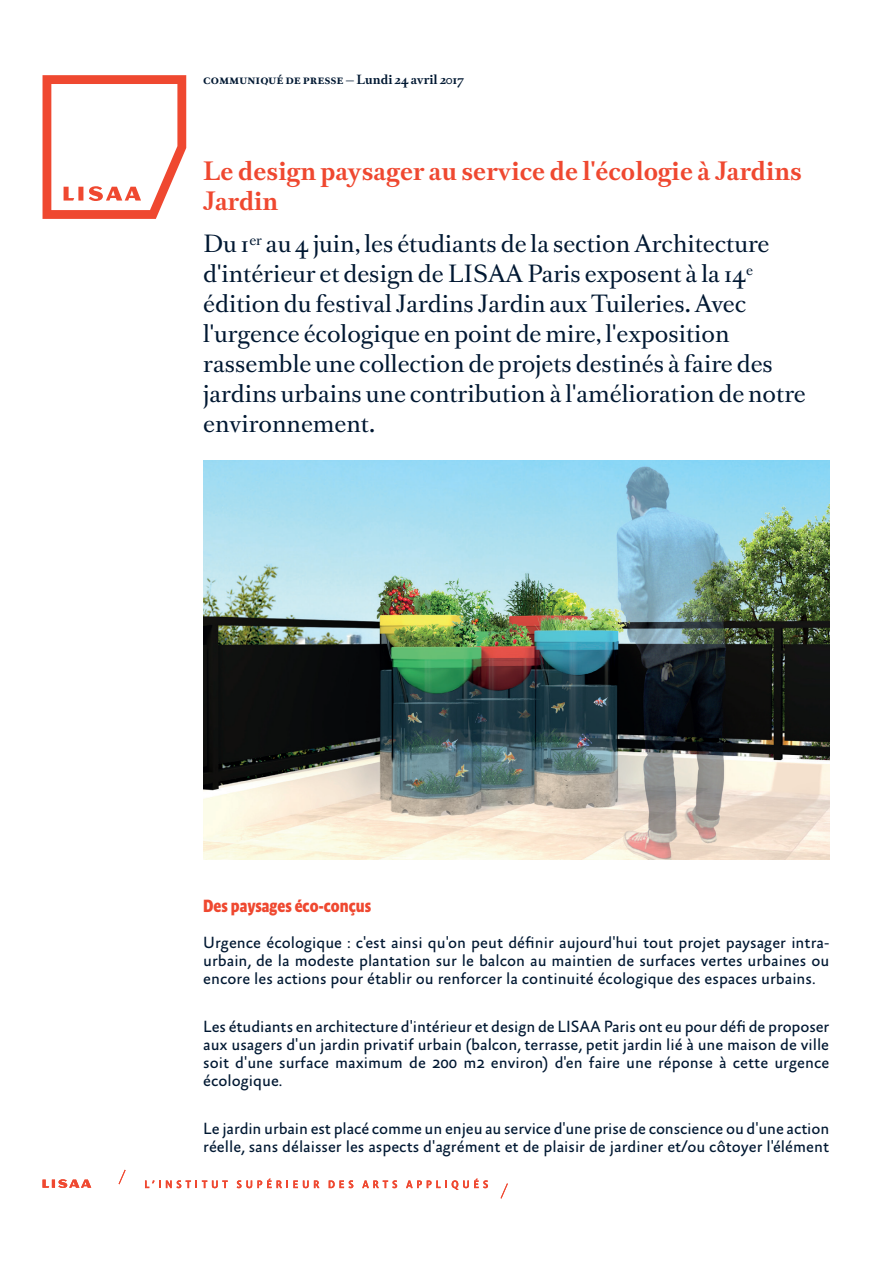
<style>
.page{position:relative;width:893px;height:1263px;background:#fff}
.page>*{position:absolute;margin:0;border:0;box-sizing:border-box;transform-origin:0 0}
.t1{font:700 24px/30px "Romain BP Text";color:#ef4830}
.t2{font:22.5px/30px "Romain BP Text";color:#001832}
.t3{font:700 18px "Absara Sans Headline Pro";color:#ef4830;scale:.92 1}
.t4{font:16.5px/18px "Absara Sans Pro";color:#001832;text-align:justify}
.t5{font:700 12px "Romain BP Text";color:#001832}
</style>
<div class="page">
<svg style="left:43px;top:75px;width:143px;height:144px"></svg>
<img style="left:203px;top:461px;width:626px;height:398px">
<svg style="left:43px;top:1179px;width:48px;height:9px"></svg>
<svg style="left:145px;top:1180px;width:83px;height:8px"></svg>
<svg style="left:237px;top:1179px;width:82px;height:9px"></svg>
<svg style="left:329px;top:1180px;width:24px;height:8px"></svg>
<svg style="left:362px;top:1180px;width:35px;height:8px"></svg>
<svg style="left:406px;top:1179px;width:82px;height:11px"></svg>
<svg style="left:500px;top:1183px;width:8px;height:16px"></svg>
<svg style="left:118px;top:1169px;width:8px;height:16px"></svg>
<p class="t5" style="left:203px;top:69px;width:262px">communiqué de presse — Lundi 24 avril 2017</p>
<h1 class="t1" style="left:203px;top:154px;width:600px">Le design paysager au service de l'écologie à Jardins<br>Jardin</h1>
<p class="t2" style="left:203px;top:227px;width:604px">Du 1<sup>er</sup> au 4 juin, les étudiants de la section Architecture d'intérieur et design de LISAA Paris exposent à la 14<sup>e </sup>édition du festival Jardins Jardin aux Tuileries. Avec l'urgence écologique en point de mire, l'exposition rassemble une collection de projets destinés à faire des jardins urbains une contribution à l'amélioration de notre environnement.</p>
<p class="t3" style="left:203px;top:895px;width:184px">Des paysages éco-conçus</p>
<p class="t4" style="left:203px;top:934px;width:627px">Urgence écologique : c'est ainsi qu'on peut définir aujourd'hui tout projet paysager intra&shy;urbain, de la modeste plantation sur le balcon au maintien de surfaces vertes urbaines ou encore les actions pour établir ou renforcer la continuité écologique des espaces urbains.</p>
<p class="t4" style="left:203px;top:1018px;width:628px">Les étudiants en architecture d'intérieur et design de LISAA Paris ont eu pour défi de proposer aux usagers d'un jardin privatif urbain (balcon, terrasse, petit jardin lié à une maison de ville soit d'une surface maximum de 200 m2 environ) d'en faire une réponse à cette urgence écologique.</p>
<p class="t4" style="left:203px;top:1120px;width:628px">Le jardin urbain est placé comme un enjeu au service d'une prise de conscience ou d'une action réelle, sans délaisser les aspects d'agrément et de plaisir de jardiner et/ou côtoyer l'élément</p>
</div>
